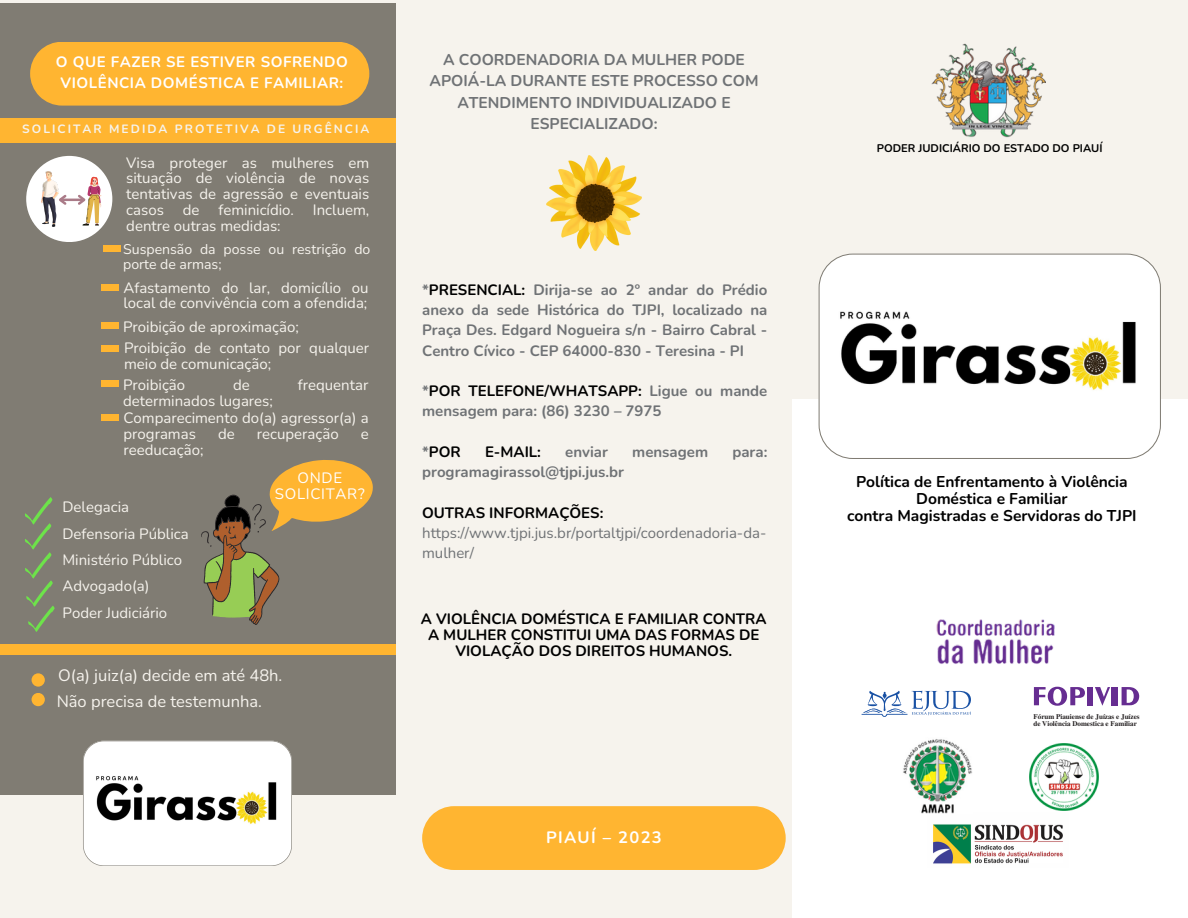
<style>
.page{position:relative;width:1188px;height:918px;background:#f6f3ed}
.page>*{position:absolute;margin:0;border:0;box-sizing:border-box;transform-origin:0 0}
.t1{font:16.5px "Nunito";color:#f6f3ed}
.t2{font:700 16.5px "Nunito";letter-spacing:.08em;color:#fff}
.t3{font:700 15.6px/21.3px "Nunito";color:#6f7275;text-align:center}
.t4{font:700 15.6px/16.8px "Nunito";color:#000;text-align:center}
.t5{font:15px/15.8px "Nunito";color:#f6f3ed}
.t6{font:700 15px/20.2px "Nunito";color:#6f7275;text-align:justify}
.t7{font:700 15px/15.8px "Nunito";color:#000;text-align:center}
.t8{font:15px/20.2px "Nunito";color:#6f7275}
.t9{font:700 15px "Nunito";letter-spacing:.035em;color:#fff}
.t10{font:15px/15.8px "Nunito";letter-spacing:.05em;color:#fff;text-align:center}
.t11{font:14.1px/14.7px "Nunito";color:#f6f3ed}
.t12{font:700 12px "Nunito";letter-spacing:.17em;color:#f6f3ed}
.t13{font:700 11.1px "Nunito";color:#000}
.t14{font:700 7.05px/7.6px "Te X Gyre Termes";color:#231f20}
.s1{color:#000}
.s2{color:#6f7275}
</style>
<div class="page">
<div style="left:0;top:3px;width:396px;height:792px;background:#807c73"></div>
<div style="left:792px;top:399px;width:396px;height:519px;background:#fff"></div>
<svg style="left:819px;top:254px;width:342px;height:205px;fill:#fff"></svg>
<img style="left:931px;top:43px;width:114px;height:95px">
<img style="left:936px;top:619px;width:119px;height:45px">
<svg style="left:862px;top:691px;width:109px;height:26px"></svg>
<svg style="left:1034px;top:687px;width:51px;height:19px"></svg>
<div style="left:1088px;top:687px;width:5px;height:18px;background:#662d91"></div>
<svg style="left:1095px;top:687px;width:15px;height:19px"></svg>
<div style="left:1112px;top:687px;width:5px;height:18px;background:#662d91"></div>
<svg style="left:1122px;top:687px;width:17px;height:18px"></svg>
<img style="left:933px;top:824px;width:130px;height:40px">
<img style="left:1030px;top:743px;width:68px;height:68px">
<div style="left:30px;top:42px;width:339px;height:64px;background:#ffb531"></div>
<div style="left:0;top:644px;width:396px;height:11px;background:#ffb531"></div>
<svg style="left:83px;top:741px;width:209px;height:125px;background:#e2e1dd"></svg>
<img style="left:903px;top:739px;width:69px;height:75px">
<img style="left:547px;top:156px;width:94px;height:94px">
<div style="left:422px;top:806px;width:364px;height:64px;background:#ffb531"></div>
<div style="left:0;top:119px;width:396px;height:24px;background:#ffb531"></div>
<div style="left:26px;top:156px;width:86px;height:86px;background:#fff;border-radius:50%"></div>
<img style="left:41px;top:171px;width:18px;height:56px">
<hr style="left:60px;top:199px;width:24px;height:2px;background:#722439">
<svg style="left:59px;top:195px;width:10px;height:10px"></svg>
<svg style="left:76px;top:176px;width:25px;height:49px"></svg>
<svg style="left:201px;top:460px;width:172px;height:165px"></svg>
<div style="left:32px;top:673px;width:13px;height:14px;background:#ffb531;border-radius:50%"></div>
<div style="left:32px;top:693px;width:13px;height:13px;background:#ffb531;border-radius:50%"></div>
<div style="left:103px;top:245px;width:18px;height:7px;background:#ffb531"></div>
<div style="left:102px;top:284px;width:17px;height:7px;background:#ffb531"></div>
<svg style="left:25px;top:497px;width:30px;height:135px"></svg>
<div style="left:102px;top:322px;width:17px;height:7px;background:#ffb531"></div>
<div style="left:102px;top:345px;width:17px;height:7px;background:#ffb531"></div>
<div style="left:102px;top:380px;width:17px;height:7px;background:#ffb531"></div>
<div style="left:102px;top:414px;width:17px;height:7px;background:#ffb531"></div>
<p class="t9" style="left:56px;top:52px;width:294px">O QUE FAZER SE ESTIVER SOFRENDO</p>
<p class="t9" style="left:61px;top:73px;width:284px">VIOLÊNCIA DOMÉSTICA E FAMILIAR:</p>
<p class="t12" style="left:22px;top:120px;width:349px">SOLICITAR MEDIDA PROTETIVA DE URGÊNCIA</p>
<p class="t5" style="left:126px;top:155px;width:245px;text-align:justify">Visa proteger as mulheres em situação de violência de novas tentativas de agressão e eventuais casos</p>
<p class="t5" style="left:183px;top:202px;width:18px">de</p>
<p class="t5" style="left:218px;top:202px;width:77px">feminicídio.</p>
<p class="t5" style="left:313px;top:202px;width:58px">Incluem,</p>
<p class="t5" style="left:126px;top:218px;width:156px">dentre outras medidas:</p>
<p class="t11" style="left:123px;top:242px;width:249px">Suspensão da posse ou restrição do porte de armas;</p>
<p class="t5" style="left:123px;top:280px;width:247px">Afastamento do lar, domicílio ou local de convivência com a ofendida;</p>
<p class="t5" style="left:123px;top:319px;width:177px">Proibição de aproximação;</p>
<p class="t5" style="left:124px;top:340px;width:247px">Proibição de contato por qualquer meio de comunicação;</p>
<p class="t5" style="left:123px;top:377px;width:64px">Proibição</p>
<p class="t5" style="left:233px;top:377px;width:18px">de</p>
<p class="t5" style="left:298px;top:377px;width:72px">frequentar</p>
<p class="t5" style="left:123px;top:393px;width:151px">determinados lugares;</p>
<p class="t5" style="left:123px;top:411px;width:247px">Comparecimento do(a) agressor(a) a programas</p>
<p class="t5" style="left:218px;top:426px;width:18px">de</p>
<p class="t5" style="left:257px;top:426px;width:83px">recuperação</p>
<p class="t5" style="left:361px;top:426px;width:9px">e</p>
<p class="t5" style="left:123px;top:442px;width:82px">reeducação;</p>
<p class="t5" style="left:63px;top:499px;width:68px">Delegacia</p>
<p class="t5" style="left:63px;top:526px;width:128px">Defensoria Pública</p>
<p class="t5" style="left:63px;top:553px;width:121px">Ministério Público</p>
<p class="t5" style="left:63px;top:578px;width:88px">Advogado(a)</p>
<p class="t5" style="left:63px;top:605px;width:106px">Poder Judiciário</p>
<p class="t10" style="left:275px;top:471px;width:91px">ONDE<br>SOLICITAR?</p>
<p class="t1" style="left:58px;top:665px;width:226px">O(a) juiz(a) decide em até 48h.</p>
<p class="t1" style="left:57px;top:691px;width:207px">Não precisa de testemunha.</p>
<p class="t3" style="left:429px;top:49px;width:331px">A COORDENADORIA DA MULHER PODE<br>APOIÁ-LA DURANTE ESTE PROCESSO COM<br>ATENDIMENTO INDIVIDUALIZADO E<br>ESPECIALIZADO:</p>
<p class="t6" style="left:422px;top:280px;width:347px">*<span class="s1">PRESENCIAL:</span> Dirija-se ao 2º andar do Prédio anexo da sede Histórica do TJPI, localizado na Praça Des. Edgard Nogueira s/n - Bairro Cabral - Centro Cívico - CEP 64000-830 - Teresina - PI</p>
<p class="t6" style="left:422px;top:381px;width:347px">*<span class="s1">POR TELEFONE/WHATSAPP:</span> Ligue ou mande mensagem para: (86) 3230 – 7975</p>
<p class="t7" style="left:422px;top:444px;width:40px"><span class="s2">*</span>POR</p>
<p class="t7" style="left:485px;top:444px;width:58px">E-MAIL:</p>
<p class="t6" style="left:565px;top:442px;width:44px">enviar</p>
<p class="t6" style="left:632px;top:442px;width:77px">mensagem</p>
<p class="t6" style="left:732px;top:442px;width:36px">para:</p>
<p class="t6" style="left:422px;top:462px;width:203px">programagirassol@tjpi.jus.br</p>
<p class="t7" style="left:422px;top:505px;width:183px">OUTRAS INFORMAÇÕES:</p>
<p class="t8" style="left:422px;top:523px;width:346px">https://www.tjpi.jus.br/portaltjpi/coordenadoria-da&shy;mulher/</p>
<p class="t7" style="left:421px;top:611px;width:347px">A VIOLÊNCIA DOMÉSTICA E FAMILIAR CONTRA<br>A MULHER CONSTITUI UMA DAS FORMAS DE<br>VIOLAÇÃO DOS DIREITOS HUMANOS.</p>
<p class="t2" style="left:546px;top:826px;width:117px">PIAUÍ – 2023</p>
<p class="t13" style="left:877px;top:140px;width:227px">PODER JUDICIÁRIO DO ESTADO DO PIAUÍ</p>
<p class="t4" style="left:856px;top:474px;width:273px">Política de Enfrentamento à Violência<br>Doméstica e Familiar</p>
<p class="t4" style="left:847px;top:508px;width:291px">contra Magistradas e Servidoras do TJPI</p>
<p class="t14" style="left:1033px;top:712px;width:108px">Fórum Piauiense de Juízas e Juízes de Violência Domestica e Familiar</p>
</div>
